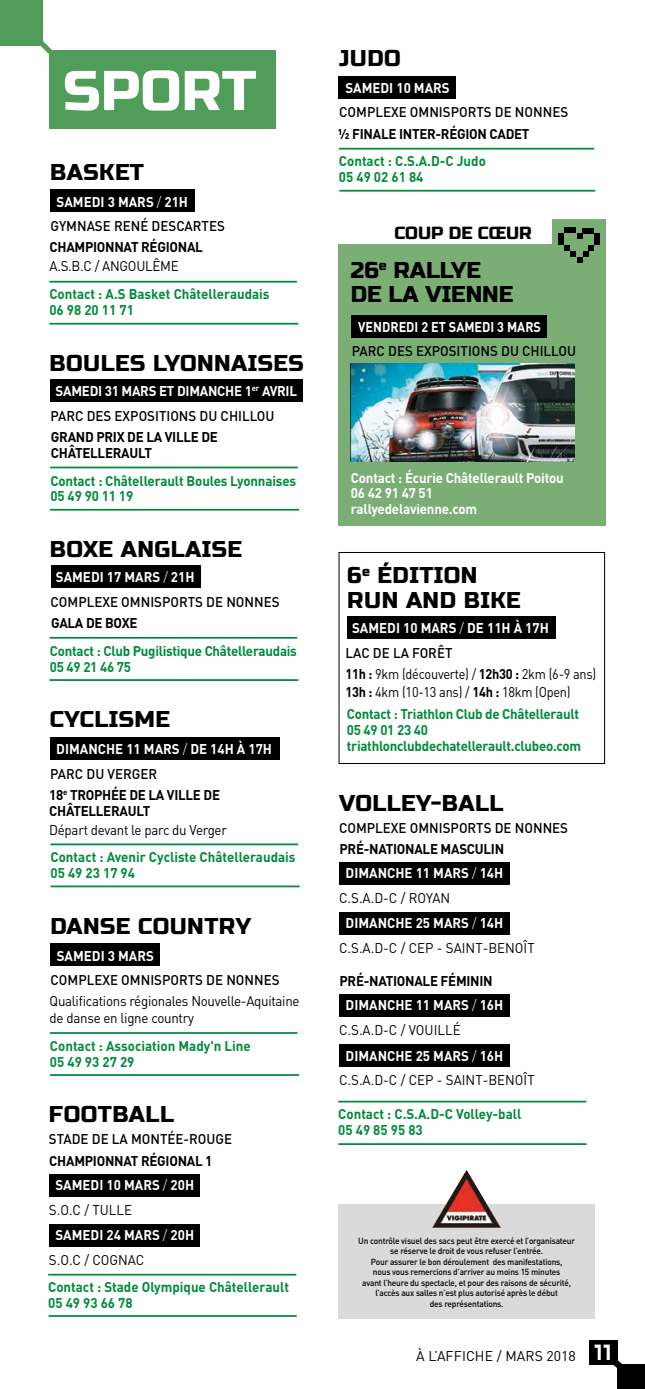
<style>
.page{position:relative;width:645px;height:1389px;background:#fff}
.page>*{position:absolute;margin:0;border:0;box-sizing:border-box;transform-origin:0 0}
.t1{font:56px "Russo One";color:#fff}
.t2{font:22.75px/24.5px "Russo One";letter-spacing:.02em;color:#000}
.t3{font:22.75px/24.5px "Russo One";color:#000}
.t4{font:17.5px "Russo One";color:#000}
.t5{font:700 14px/15.8px "DIN";letter-spacing:-.01em;color:#008b3b;scale:.95 1}
.t6{font:700 14px/15.8px "DIN";color:#fff;scale:.95 1}
.t7{font:500 14px/25px "DIN";color:#000;scale:.95 1}
.t8{font:700 14px/15.8px "DIN";letter-spacing:-.02em;color:#000;scale:.95 1}
.t9{font:14px/17.5px "DIN";letter-spacing:-.02em;color:#000;scale:.95 1}
.t10{font:14px "DIN";color:#000;scale:.95 1}
.t11{font:14px/17.5px "DIN";letter-spacing:-.02em;color:#000;scale:.91 1}
.t12{font:700 14px/25px "DIN";letter-spacing:-.02em;color:#fff;scale:.95 1}
.t13{font:700 14px "DIN";color:#fff;scale:.9 1}
.t14{font:14px "DIN";letter-spacing:.005em;color:#000}
.t15{font:500 8.75px/10.5px "DIN";letter-spacing:-.02em;color:#000;text-align:center;scale:.95 1}
.s1{font-weight:300}
.s2{font-weight:500;color:#000}
.s3{font-weight:700;color:#fff}
.s4{font-weight:300;color:#fff}
.s5{font-weight:700}
.s6{font-family:"Symtext";font-size:21px;color:#fff}
</style>
<div class="page">
<div style="left:338px;top:1204px;width:257px;height:114px;background:#dadada"></div>
<img style="left:432px;top:1170px;width:69px;height:58px">
<div style="left:0;top:0;width:43px;height:45px;background:#4f9d58"></div>
<div style="left:49px;top:50px;width:227px;height:78px;background:#4f9d58"></div>
<svg style="left:31px;top:41px;width:21px;height:13px"></svg>
<div style="left:339px;top:862px;width:171px;height:23px;background:#000"></div>
<div style="left:339px;top:995px;width:171px;height:22px;background:#000"></div>
<div style="left:339px;top:913px;width:171px;height:22px;background:#000"></div>
<div style="left:339px;top:1045px;width:171px;height:22px;background:#000"></div>
<hr style="left:338px;top:1101px;width:248px;height:1px;background:#008b3b">
<hr style="left:338px;top:1143px;width:248px;height:2px;background:#008b3b">
<hr style="left:339px;top:190px;width:256px;height:2px;background:#008b3b">
<div style="left:49px;top:1174px;width:151px;height:22px;background:#000"></div>
<div style="left:49px;top:1224px;width:151px;height:23px;background:#000"></div>
<hr style="left:48px;top:1274px;width:248px;height:2px;background:#008b3b">
<hr style="left:49px;top:1315px;width:248px;height:2px;background:#008b3b">
<div style="left:339px;top:76px;width:117px;height:22px;background:#000"></div>
<hr style="left:339px;top:148px;width:255px;height:2px;background:#008b3b">
<div style="left:50px;top:190px;width:145px;height:22px;background:#000"></div>
<hr style="left:49px;top:281px;width:248px;height:2px;background:#008b3b">
<hr style="left:49px;top:323px;width:249px;height:2px;background:#008b3b">
<div style="left:50px;top:737px;width:229px;height:23px;background:#000"></div>
<hr style="left:51px;top:844px;width:247px;height:1px;background:#008b3b">
<hr style="left:51px;top:886px;width:249px;height:1px;background:#008b3b">
<div style="left:50px;top:944px;width:110px;height:22px;background:#000"></div>
<hr style="left:50px;top:1032px;width:247px;height:2px;background:#008b3b">
<hr style="left:50px;top:1074px;width:249px;height:2px;background:#008b3b">
<div style="left:347px;top:616px;width:209px;height:23px;background:#000"></div>
<div style="left:51px;top:380px;width:252px;height:22px;background:#000"></div>
<hr style="left:50px;top:467px;width:248px;height:1px;background:#008b3b">
<hr style="left:50px;top:509px;width:249px;height:2px;background:#008b3b">
<div style="left:51px;top:566px;width:150px;height:22px;background:#000"></div>
<hr style="left:50px;top:637px;width:247px;height:2px;background:#008b3b">
<hr style="left:49px;top:679px;width:249px;height:2px;background:#008b3b">
<div style="left:589px;top:1340px;width:28px;height:25px;background:#000"></div>
<div style="left:617px;top:1365px;width:28px;height:24px;background:#000"></div>
<svg style="left:613px;top:1350px;width:21px;height:18px"></svg>
<div style="left:338px;top:244px;width:267px;height:282px;background:#7aae75"></div>
<div style="left:552px;top:220px;width:53px;height:49px;background:#7aae75"></div>
<div style="left:582px;top:228px;width:12px;height:5px;background:#000"></div>
<div style="left:564px;top:227px;width:12px;height:6px;background:#000"></div>
<div style="left:558px;top:233px;width:6px;height:12px;background:#000"></div>
<div style="left:594px;top:233px;width:6px;height:12px;background:#000"></div>
<svg style="left:577px;top:233px;width:5px;height:6px"></svg>
<svg style="left:564px;top:245px;width:30px;height:18px"></svg>
<div style="left:352px;top:315px;width:195px;height:23px;background:#000"></div>
<img style="left:351px;top:363px;width:223px;height:99px">
<div style="left:339px;top:552px;width:266px;height:212px;border:1px solid #000"></div>
<h1 class="t1" style="left:63px;top:58px;width:195px">SPORT</h1>
<h2 class="t2" style="left:50px;top:160px;width:95px">BASKET</h2>
<p class="t6" style="left:57px;top:193px;width:140px">SAMEDI 3 MARS <span class="s1">/</span> 21H</p>
<p class="t8" style="left:50px;top:239px;width:163px">CHAMPIONNAT RÉGIONAL</p>
<p class="t9" style="left:50px;top:257px;width:138px">A.S.B.C / ANGOULÊME</p>
<p class="t7" style="left:51px;top:213px;width:185px">GYMNASE RENÉ DESCARTES</p>
<p class="t5" style="left:49px;top:286px;width:233px">Contact : A.S Basket Châtelleraudais<br>06 98 20 11 71</p>
<h2 class="t2" style="left:50px;top:351px;width:256px">BOULES LYONNAISES</h2>
<p class="t12" style="left:50px;top:378px;width:261px;text-indent:5px">SAMEDI 31 MARS ET DIMANCHE 1<sup>er</sup> AVRIL<br><span class="s2">PARC DES EXPOSITIONS DU CHILLOU</span></p>
<p class="t8" style="left:51px;top:429px;width:177px">GRAND PRIX DE LA VILLE DE<br>CHÂTELLERAULT</p>
<p class="t5" style="left:50px;top:472px;width:260px">Contact : Châtellerault Boules Lyonnaises<br>05 49 90 11 19</p>
<h2 class="t2" style="left:50px;top:537px;width:194px">BOXE ANGLAISE</h2>
<p class="t7" style="left:51px;top:564px;width:242px;text-indent:5px"><span class="s3">SAMEDI 17 MARS</span> <span class="s4">/</span> <span class="s3">21H<br></span>COMPLEXE OMNISPORTS DE NONNES</p>
<p class="t8" style="left:51px;top:615px;width:92px">GALA DE BOXE</p>
<p class="t5" style="left:50px;top:642px;width:262px">Contact : Club Pugilistique Châtelleraudais<br>05 49 21 46 75</p>
<h2 class="t2" style="left:50px;top:708px;width:121px">CYCLISME</h2>
<p class="t6" style="left:56px;top:741px;width:229px">DIMANCHE 11 MARS <span class="s1">/</span> DE 14H À 17H</p>
<p class="t8" style="left:49px;top:786px;width:181px">18<sup>e</sup> TROPHÉE DE LA VILLE DE<br>CHÂTELLERAULT</p>
<p class="t9" style="left:49px;top:821px;width:189px">Départ devant le parc du Verger</p>
<p class="t7" style="left:50px;top:761px;width:114px">PARC DU VERGER</p>
<p class="t5" style="left:51px;top:849px;width:259px">Contact : Avenir Cycliste Châtelleraudais<br>05 49 23 17 94</p>
<h2 class="t2" style="left:50px;top:914px;width:202px">DANSE COUNTRY</h2>
<p class="t6" style="left:57px;top:947px;width:104px">SAMEDI 3 MARS</p>
<p class="t9" style="left:50px;top:992px;width:265px">Qualifications régionales Nouvelle-Aquitaine de danse en ligne country</p>
<p class="t7" style="left:51px;top:967px;width:242px">COMPLEXE OMNISPORTS DE NONNES</p>
<p class="t5" style="left:50px;top:1037px;width:213px">Contact : Association Mady'n Line<br>05 49 93 27 29</p>
<h2 class="t2" style="left:49px;top:1103px;width:127px">FOOTBALL</h2>
<p class="t7" style="left:49px;top:1126px;width:194px">STADE DE LA MONTÉE-ROUGE</p>
<p class="t8" style="left:49px;top:1152px;width:173px">CHAMPIONNAT RÉGIONAL 1</p>
<p class="t6" style="left:55px;top:1176px;width:147px">SAMEDI 10 MARS <span class="s1">/</span> 20H</p>
<p class="t6" style="left:55px;top:1227px;width:147px">SAMEDI 24 MARS <span class="s1">/</span> 20H</p>
<p class="t9" style="left:49px;top:1201px;width:89px">S.O.C / TULLE</p>
<p class="t9" style="left:49px;top:1251px;width:102px">S.O.C / COGNAC</p>
<p class="t5" style="left:48px;top:1279px;width:255px">Contact : Stade Olympique Châtellerault<br>05 49 93 66 78</p>
<h2 class="t2" style="left:339px;top:47px;width:63px">JUDO</h2>
<p class="t6" style="left:345px;top:80px;width:111px">SAMEDI 10 MARS</p>
<p class="t8" style="left:338px;top:125px;width:203px">½ FINALE INTER-RÉGION CADET</p>
<p class="t7" style="left:339px;top:99px;width:242px">COMPLEXE OMNISPORTS DE NONNES</p>
<p class="t5" style="left:339px;top:153px;width:156px">Contact : C.S.A.D-C Judo<br>05 49 02 61 84</p>
<p class="t4" style="left:394px;top:222px;width:139px">COUP DE CŒUR</p>
<h2 class="t3" style="left:351px;top:258px;width:164px">26<sup>e</sup> RALLYE<br>DE LA VIENNE</h2>
<p class="t13" style="left:358px;top:318px;width:205px">VENDREDI 2 ET SAMEDI 3 MARS</p>
<p class="t7" style="left:352px;top:338px;width:237px">PARC DES EXPOSITIONS DU CHILLOU</p>
<p class="t6" style="left:351px;top:469px;width:226px">Contact : Écurie Châtellerault Poitou<br>06 42 91 47 51<br>rallyedelavienne.com</p>
<h2 class="t2" style="left:347px;top:564px;width:175px">6<sup>e</sup> ÉDITION<br>RUN AND BIKE</h2>
<p class="t6" style="left:346px;top:614px;width:215px;line-height:25px;text-indent:6px">SAMEDI 10 MARS <span class="s1">/</span> DE 11H À 17H<br><span class="s2">LAC DE LA FORÊT</span></p>
<p class="t11" style="left:346px;top:665px;width:277px"><span class="s5">11h :</span> 9km (découverte) / <span class="s5">12h30 :</span> 2km (6-9 ans)<br><span class="s5">13h :</span> 4km (10-13 ans) / <span class="s5">14h :</span> 18km (Open)</p>
<p class="t5" style="left:347px;top:706px;width:248px">Contact : Triathlon Club de Châtellerault<br>05 49 01 23 40 triathlonclubdechatellerault.clubeo.com</p>
<h2 class="t2" style="left:339px;top:791px;width:166px">VOLLEY-BALL</h2>
<p class="t7" style="left:339px;top:814px;width:242px">COMPLEXE OMNISPORTS DE NONNES</p>
<p class="t8" style="left:339px;top:841px;width:175px">PRÉ-NATIONALE MASCULIN</p>
<p class="t6" style="left:346px;top:865px;width:167px">DIMANCHE 11 MARS <span class="s1">/</span> 14H</p>
<p class="t9" style="left:339px;top:889px;width:118px">C.S.A.D-C / ROYAN</p>
<p class="t6" style="left:346px;top:915px;width:167px">DIMANCHE 25 MARS <span class="s1">/</span> 14H</p>
<p class="t10" style="left:339px;top:940px;width:207px">C.S.A.D-C / CEP - SAINT-BENOÎT</p>
<p class="t8" style="left:339px;top:973px;width:163px">PRÉ-NATIONALE FÉMININ</p>
<p class="t6" style="left:346px;top:997px;width:167px">DIMANCHE 11 MARS <span class="s1">/</span> 16H</p>
<p class="t10" style="left:339px;top:1022px;width:129px">C.S.A.D-C / VOUILLÉ</p>
<p class="t6" style="left:346px;top:1047px;width:167px">DIMANCHE 25 MARS <span class="s1">/</span> 16H</p>
<p class="t10" style="left:339px;top:1072px;width:207px">C.S.A.D-C / CEP - SAINT-BENOÎT</p>
<p class="t5" style="left:338px;top:1106px;width:194px">Contact : C.S.A.D-C Volley-ball<br>05 49 85 95 83</p>
<p class="t15" style="left:358px;top:1235px;width:230px">Un contrôle visuel des sacs peut être exercé et l’organisateur se réserve le droit de vous refuser l’entrée.<br>Pour assurer le bon déroulement des manifestations,<br>nous vous remercions d’arriver au moins 15 minutes<br>avant l’heure du spectacle, et pour des raisons de sécurité, l’accès aux salles n’est plus autorisé après le début<br>des représentations.</p>
<p class="t14" style="left:416px;top:1347px;width:198px">À L’AFFICHE / MARS 2018 <span class="s6">11</span></p>
</div>
